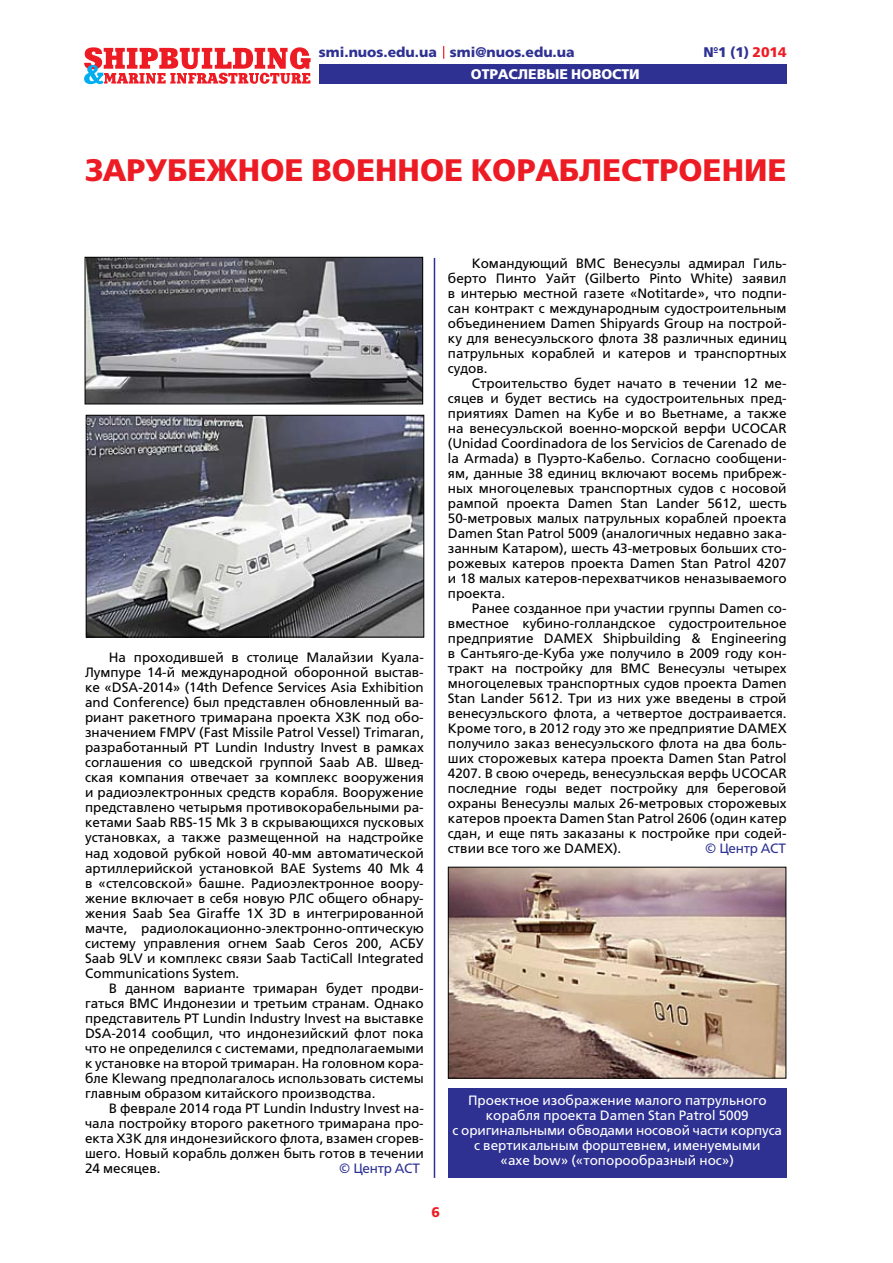
<style>
.page{position:relative;width:893px;height:1263px;background:#fff}
.page>*{position:absolute;margin:0;border:0;box-sizing:border-box;transform-origin:0 0}
.t1{font:31.05px "Free Set Bold C";color:#ed1c24}
.t2{font:13.95px "Free Set Bold C";color:#2e3192}
.t3{font:13.95px "Free Set Bold C";color:#fff}
.t4{font:13.95px "Free Set Bold C";color:#ed1c24}
.t5{font:13.5px/15px "Free Set C";color:#000;text-align:justify}
.t6{font:13.5px/15px "Free Set C";color:#fff;text-align:center}
.t7{font:13.5px "Free Set C";letter-spacing:-.02em;color:#2e3192}
.s1{color:#ed1c24}
</style>
<div class="page">
<svg style="left:84px;top:47px;width:227px;height:38px"></svg>
<div style="left:319px;top:64px;width:468px;height:19px;background:#2e3192"></div>
<svg style="left:443px;top:46px;width:1px;height:13px"></svg>
<hr style="left:434px;top:258px;width:1px;height:920px;background:#2e3192">
<img style="left:450px;top:869px;width:334px;height:207px">
<img style="left:88px;top:417px;width:334px;height:218px">
<div style="left:86px;top:415px;width:338px;height:222px;border:1px solid #000"></div>
<img style="left:87px;top:259px;width:334px;height:143px">
<div style="left:85px;top:257px;width:338px;height:147px;border:1px solid #000"></div>
<div style="left:448px;top:1089px;width:339px;height:89px;background:#2e3192"></div>
<p class="t2" style="left:319px;top:44px;width:257px">smi.nuos.edu.ua smi@nuos.edu.ua</p>
<p class="t2" style="left:703px;top:44px;width:85px">№1 (1) <span class="s1">2014</span></p>
<p class="t3" style="left:471px;top:67px;width:170px">ОТРАСЛЕВЫЕ НОВОСТИ</p>
<h1 class="t1" style="left:85px;top:153px;width:175px">Зарубежное</h1>
<h1 class="t1" style="left:311px;top:153px;width:23px">военное</h1>
<h1 class="t1" style="left:471px;top:153px;width:45px">кора</h1>
<h1 class="t1" style="left:559px;top:153px;width:43px">блестроение</h1>
<p class="t5" style="left:85px;top:650px;width:340px;text-indent:24px">На проходившей в столице Малайзии Куала-Лумпуре 14-й международной оборонной выстав&shy;ке «DSA-2014» (14th Defence Services Asia Exhibition and Conference) был представлен обновленный ва&shy;риант ракетного тримарана проекта Х3К под обо&shy;значением FMPV (Fast Missile Patrol Vessel) Trimaran, разработанный РТ Lundin Industry Invest в рамках соглашения со шведской группой Saab AB. Швед&shy;ская компания отвечает за комплекс вооружения и радиоэлектронных средств корабля. Вооружение представлено четырьмя противокорабельными ра&shy;кетами Saab RBS-15 Mk 3 в скрывающихся пусковых установках, а также размещенной на надстройке над ходовой рубкой новой 40-мм автоматической артиллерийской установкой BAE Systems 40 Mk 4 в «стелсовской» башне. Радиоэлектронное воору&shy;жение включает в себя новую РЛС общего обнару&shy;жения Saab Sea Giraffe 1X 3D в интегрированной мачте, радиолокационно-электронно-оптическую систему управления огнем Saab Ceros 200, АСБУ Saab 9LV и комплекс связи Saab TactiCall Integrated Communications System.</p>
<p class="t5" style="left:85px;top:980px;width:340px;text-indent:24px">В данном варианте тримаран будет продви&shy;гаться ВМС Индонезии и третьим странам. Однако представитель РТ Lundin Industry Invest на выставке DSA-2014 сообщил, что индонезийский флот пока что не определился с системами, предполагаемыми к установке на второй тримаран. На головном кора&shy;бле Klewang предполагалось использовать системы главным образом китайского производства.</p>
<p class="t5" style="left:85px;top:1100px;width:340px;text-indent:24px">В феврале 2014 года РТ Lundin Industry Invest на&shy;чала постройку второго ракетного тримарана про&shy;екта Х3К для индонезийского флота, взамен сгорев&shy;шего. Новый корабль должен быть готов в течении 24 месяцев.</p>
<p class="t7" style="left:339px;top:1160px;width:83px">© Центр АСТ</p>
<p class="t5" style="left:448px;top:256px;width:340px;text-indent:24px">Командующий ВМС Венесуэлы адмирал Гиль&shy;берто Пинто Уайт (Gilberto Pinto White) заявил в интерью местной газете «Notitarde», что подпи&shy;сан контракт с международным судостроительным объединением Damen Shipyards Group на построй&shy;ку для венесуэльского флота 38 различных единиц патрульных кораблей и катеров и транспортных судов.</p>
<p class="t5" style="left:448px;top:376px;width:340px;text-indent:24px">Строительство будет начато в течении 12 ме&shy;сяцев и будет вестись на судостроительных пред&shy;приятиях Damen на Кубе и во Вьетнаме, а также на венесуэльской военно-морской верфи UCOCAR (Unidad Coordinadora de los Servicios de Carenado de la Armada) в Пуэрто-Кабельо. Согласно сообщени&shy;ям, данные 38 единиц включают восемь прибреж&shy;ных многоцелевых транспортных судов с носовой рампой проекта Damen Stan Lander 5612, шесть 50-метровых малых патрульных кораблей проекта Damen Stan Patrol 5009 (аналогичных недавно зака&shy;занным Катаром), шесть 43-метровых больших сто&shy;рожевых катеров проекта Damen Stan Patrol 4207 и 18 малых катеров-перехватчиков неназываемого проекта.</p>
<p class="t5" style="left:448px;top:601px;width:340px;text-indent:24px">Ранее созданное при участии группы Damen со&shy;вместное кубино-голландское судостроительное предприятие DAMEX Shipbuilding &amp; Engineering в Сантьяго-де-Куба уже получило в 2009 году кон&shy;тракт на постройку для ВМС Венесуэлы четырех многоцелевых транспортных судов проекта Damen Stan Lander 5612. Три из них уже введены в строй венесуэльского флота, а четвертое достраивается.<br>Кроме того, в 2012 году это же предприятие DAMEX получило заказ венесуэльского флота на два боль&shy;ших сторожевых катера проекта Damen Stan Patrol 4207. В свою очередь, венесуэльская верфь UCOCAR последние годы ведет постройку для береговой охраны Венесуэлы малых 26-метровых сторожевых катеров проекта Damen Stan Patrol 2606 (один катер сдан, и еще пять заказаны к постройке при содей&shy;ствии все того же DAMEX).</p>
<p class="t7" style="left:705px;top:841px;width:83px">© Центр АСТ</p>
<p class="t6" style="left:452px;top:1093px;width:331px">Проектное изображение малого патрульного корабля проекта Damen Stan Patrol 5009<br>c оригинальными обводами носовой части корпуса с вертикальным форштевнем, именуемыми<br>«axe bow» («топорообразный нос»)</p>
<p class="t4" style="left:432px;top:1204px;width:10px">6</p>
</div>
